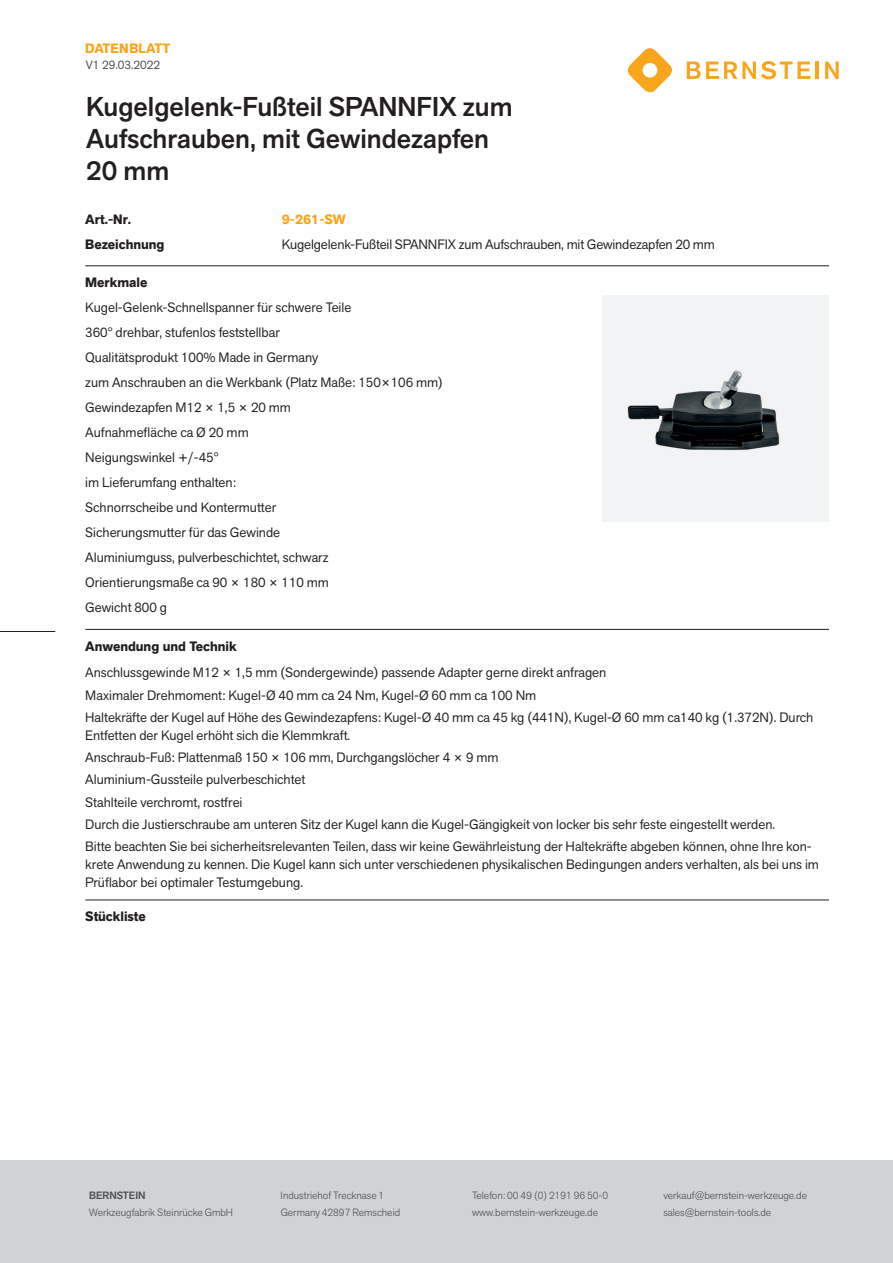
<style>
.page{position:relative;width:893px;height:1263px;background:#fff}
.page>*{position:absolute;margin:0;border:0;box-sizing:border-box;transform-origin:0 0}
.t1{font:500 27px/32.4px "Akzid Grtsk Next";color:#231f20}
.t2{font:13.5px/25px "Akzid Grtsk Next";color:#231f20}
.t3{font:700 13.5px "Akzid Grtsk Next";color:#231f20}
.t4{font:700 13.5px "Akzid Grtsk Next";letter-spacing:.005em;color:#f9a51b}
.t5{font:12px "Akzid Grtsk Next";color:#4b4c4d}
.t6{font:300 10.5px "Akzid Grtsk Next";color:#4b4c4d}
.t7{font:500 10.5px "Akzid Grtsk Next";color:#4b4c4d}
</style>
<div class="page">
<div style="left:0;top:1161px;width:893px;height:102px;background:#d1d2d4"></div>
<hr style="left:85px;top:266px;width:744px;height:1px;background:#231f20">
<hr style="left:85px;top:629px;width:744px;height:1px;background:#231f20">
<div style="left:602px;top:295px;width:227px;height:227px;background:#f2f3f4"></div>
<img style="left:627px;top:370px;width:153px;height:81px">
<hr style="left:85px;top:900px;width:744px;height:1px;background:#231f20">
<svg style="left:627px;top:48px;width:45px;height:45px"></svg>
<svg style="left:687px;top:61px;width:123px;height:18px"></svg>
<hr style="left:815px;top:62px;width:4px;height:17px;background:#f9a51b">
<svg style="left:825px;top:62px;width:14px;height:17px"></svg>
<hr style="left:0;top:631px;width:55px;height:1px;background:#231f20">
<p class="t4" style="left:85px;top:39px;width:87px">DATENBLATT</p>
<p class="t5" style="left:86px;top:57px;width:76px">V1 29.03.2022</p>
<h1 class="t1" style="left:86px;top:90px;width:428px">Kugelgelenk-Fußteil SPANNFIX zum<br>Aufschrauben, mit Gewindezapfen<br>20 mm</h1>
<p class="t3" style="left:85px;top:210px;width:48px">Art.-Nr.</p>
<p class="t4" style="left:282px;top:210px;width:66px">9-261-SW</p>
<p class="t3" style="left:85px;top:235px;width:81px">Bezeichnung</p>
<p class="t2" style="left:282px;top:231px;width:434px">Kugelgelenk-Fußteil SPANNFIX zum Aufschrauben, mit Gewindezapfen 20 mm</p>
<p class="t3" style="left:85px;top:274px;width:64px">Merkmale</p>
<p class="t2" style="left:85px;top:295px;width:359px">Kugel-Gelenk-Schnellspanner für schwere Teile<br>360° drehbar, stufenlos feststellbar<br>Qualitätsprodukt 100% Made in Germany<br>zum Anschrauben an die Werkbank (Platz Maße: 150×106 mm)<br>Gewindezapfen M12 × 1,5 × 20 mm<br>Aufnahmefläche ca Ø 20 mm<br>Neigungswinkel +/-45°<br>im Lieferumfang enthalten:<br>Schnorrscheibe und Kontermutter<br>Sicherungsmutter für das Gewinde<br>Aluminiumguss, pulverbeschichtet, schwarz<br>Orientierungsmaße ca 90 × 180 × 110 mm<br>Gewicht 800 g</p>
<p class="t3" style="left:85px;top:637px;width:153px">Anwendung und Technik</p>
<p class="t2" style="left:85px;top:661px;width:730px;line-height:22.2px">Anschlussgewinde M12 × 1,5 mm (Sondergewinde) passende Adapter gerne direkt anfragen<br>Maximaler Drehmoment: Kugel-Ø 40 mm ca 24 Nm, Kugel-Ø 60 mm ca 100 Nm<br>Haltekräfte der Kugel auf Höhe des Gewindezapfens: Kugel-Ø 40 mm ca 45 kg (441N), Kugel-Ø 60 mm ca140 kg (1.372N). Durch</p>
<p class="t2" style="left:85px;top:724px;width:728px;line-height:22.2px">Entfetten der Kugel erhöht sich die Klemmkraft.<br>Anschraub-Fuß: Plattenmaß 150 × 106 mm, Durchgangslöcher 4 × 9 mm<br>Aluminium-Gussteile pulverbeschichtet<br>Stahlteile verchromt, rostfrei<br>Durch die Justierschraube am unteren Sitz der Kugel kann die Kugel-Gängigkeit von locker bis sehr feste eingestellt werden.<br>Bitte beachten Sie bei sicherheitsrelevanten Teilen, dass wir keine Gewährleistung der Haltekräfte abgeben können, ohne Ihre kon-</p>
<p class="t2" style="left:85px;top:855px;width:735px;line-height:18px">krete Anwendung zu kennen. Die Kugel kann sich unter verschiedenen physikalischen Bedingungen anders verhalten, als bei uns im<br>Prüflabor bei optimaler Testumgebung.</p>
<p class="t3" style="left:85px;top:908px;width:62px">Stückliste</p>
<p class="t7" style="left:89px;top:1189px;width:58px">BERNSTEIN</p>
<p class="t6" style="left:281px;top:1189px;width:105px">Industriehof Trecknase 1</p>
<p class="t6" style="left:472px;top:1189px;width:138px">Telefon: 00 49 (0) 2191 96 50-0</p>
<p class="t6" style="left:663px;top:1189px;width:145px">verkauf@bernstein-werkzeuge.de</p>
<p class="t6" style="left:89px;top:1205px;width:145px">Werkzeugfabrik Steinrücke GmbH</p>
<p class="t6" style="left:281px;top:1205px;width:121px">Germany 42897 Remscheid</p>
<p class="t6" style="left:472px;top:1205px;width:127px">www.bernstein-werkzeuge.de</p>
<p class="t6" style="left:663px;top:1205px;width:109px">sales@bernstein-tools.de</p>
</div>
